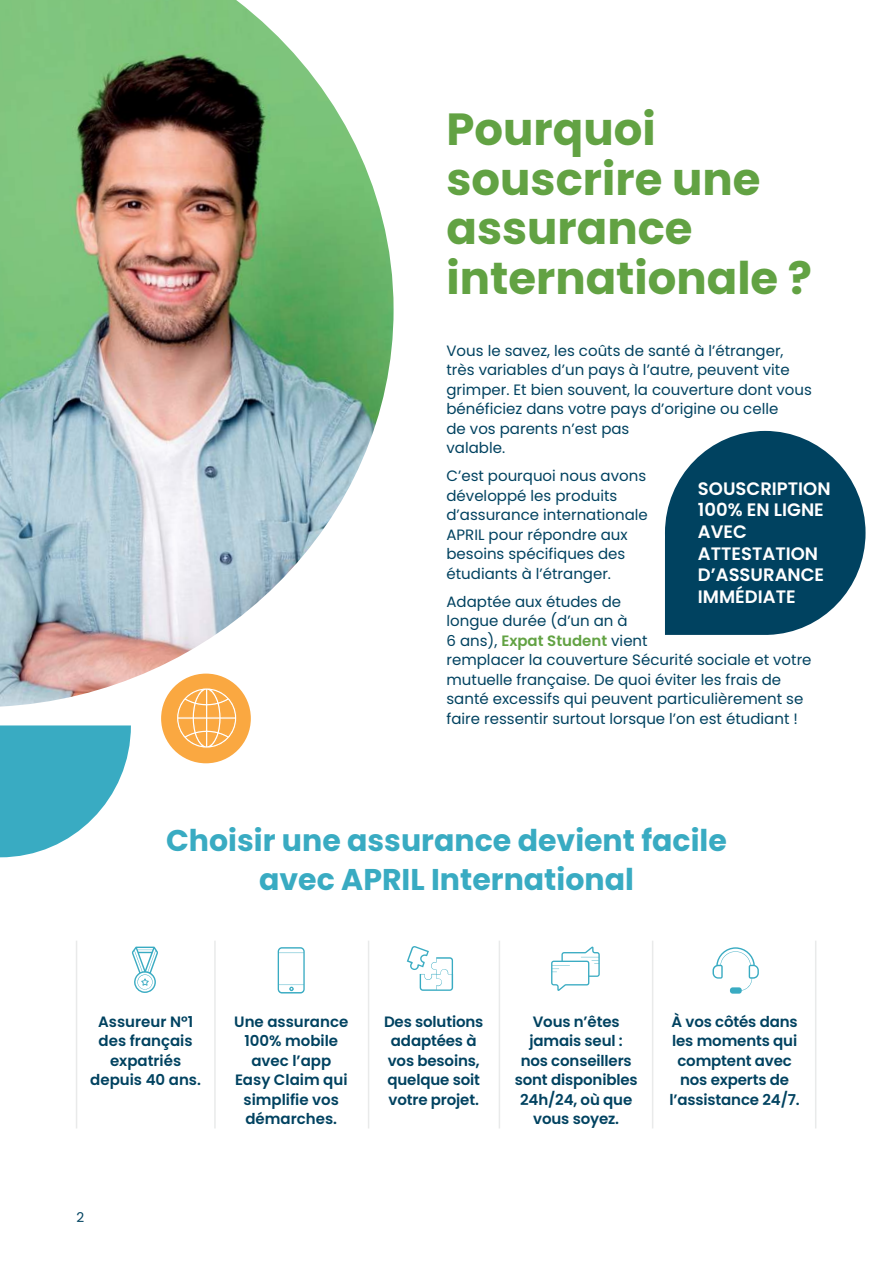
<style>
.page{position:relative;width:893px;height:1263px;background:#fff}
.page>*{position:absolute;margin:0;border:0;box-sizing:border-box;transform-origin:0 0}
.t1{font:700 45px/49.5px "Poppins";color:#62a243}
.t2{font:700 30px/39px "Poppins";color:#39abc2;text-align:center}
.t3{font:600 18px/21.6px "Poppins";color:#fff}
.t4{font:15px/19.5px "Poppins";color:#004260}
.t5{font:600 15px/19.5px "Poppins";letter-spacing:-.01em;color:#004260;text-align:center}
.t6{font:13.5px "Poppins";color:#004260}
.s1{font-weight:600;color:#62a243}
</style>
<div class="page">
<svg style="left:665px;top:431px;width:200px;height:204px;background:#265e78"></svg>
<img style="left:0;top:0;width:394px;height:706px">
<svg style="left:0;top:725px;width:131px;height:132px"></svg>
<div style="left:161px;top:674px;width:90px;height:89px;background:#faa841;border-radius:50%"></div>
<svg style="left:177px;top:688px;width:60px;height:60px"></svg>
<svg style="left:407px;top:946px;width:46px;height:45px"></svg>
<svg style="left:132px;top:946px;width:26px;height:47px"></svg>
<svg style="left:278px;top:947px;width:27px;height:46px"></svg>
<svg style="left:551px;top:946px;width:49px;height:45px"></svg>
<hr style="left:499px;top:941px;width:1px;height:187px;background:#e9eaea">
<hr style="left:652px;top:941px;width:1px;height:187px;background:#e9eaea">
<hr style="left:815px;top:941px;width:1px;height:187px;background:#e9eaea">
<hr style="left:368px;top:941px;width:1px;height:187px;background:#e9eaea">
<hr style="left:214px;top:941px;width:2px;height:187px;background:#e9eaea">
<hr style="left:76px;top:941px;width:1px;height:187px;background:#e9eaea">
<svg style="left:712px;top:947px;width:47px;height:44px"></svg>
<div style="left:730px;top:987px;width:12px;height:7px;background:#39abc2;border-radius:3px"></div>
<h1 class="t1" style="left:446px;top:105px;width:367px">Pourquoi souscrire une assurance internationale ?</h1>
<p class="t4" style="left:446px;top:341px;width:367px">Vous le savez, les coûts de santé à l’étranger, très variables d’un pays à l’autre, peuvent vite grimper. Et bien souvent, la couverture dont vous bénéficiez dans votre pays d’origine ou celle<br>de vos parents n’est pas<br>valable.</p>
<p class="t4" style="left:446px;top:466px;width:203px">C’est pourquoi nous avons développé les produits d’assurance internationale<br>APRIL pour répondre aux besoins spécifiques des étudiants à l’étranger.</p>
<p class="t4" style="left:446px;top:592px;width:367px">Adaptée aux études de<br>longue durée (d’un an à<br>6 ans), <span class="s1">Expat Student</span> vient<br>remplacer la couverture Sécurité sociale et votre mutuelle française. De quoi éviter les frais de santé excessifs qui peuvent particulièrement se faire ressentir surtout lorsque l’on est étudiant !</p>
<p class="t3" style="left:698px;top:478px;width:134px">SOUSCRIPTION<br>100% EN LIGNE<br>AVEC<br>ATTESTATION<br>D’ASSURANCE<br>IMMÉDIATE</p>
<h2 class="t2" style="left:166px;top:821px;width:562px">Choisir une assurance devient facile avec APRIL International</h2>
<p class="t5" style="left:90px;top:1012px;width:112px">Assureur N°1 des français expatriés depuis 40 ans.</p>
<p class="t5" style="left:234px;top:1012px;width:116px">Une assurance<br>100% mobile avec l’app<br>Easy Claim qui simplifie vos démarches.</p>
<p class="t5" style="left:384px;top:1012px;width:101px;text-align:left">Des solutions adaptées à vos besoins, quelque soit votre projet.</p>
<p class="t5" style="left:515px;top:1012px;width:124px">Vous n’êtes jamais seul : nos conseillers sont disponibles<br>24h/24, où que vous soyez.</p>
<p class="t5" style="left:669px;top:1012px;width:132px">À vos côtés dans les moments qui comptent avec nos experts de l’assistance 24/7.</p>
<p class="t6" style="left:77px;top:1209px;width:9px">2</p>
</div>
